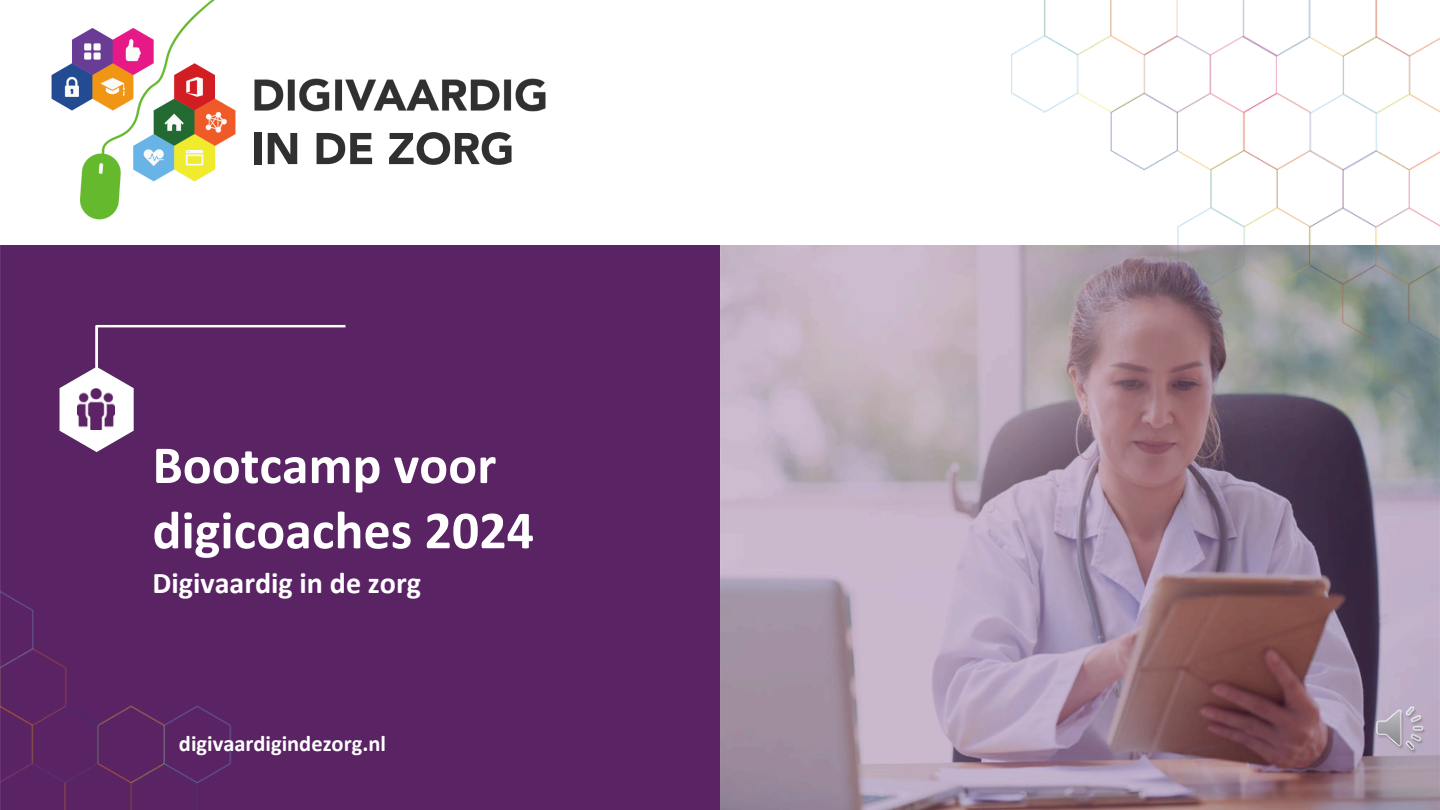
<style>
.page{position:relative;width:1440px;height:810px;background:#fff}
.page>*{position:absolute;margin:0;border:0;box-sizing:border-box;transform-origin:0 0}
.t1{font:700 54px/65.2px "Calibri";color:#fff}
.t2{font:700 30.15px "Calibri";color:#fff}
.t3{font:700 22.5px "Calibri";color:#fff}
</style>
<div class="page">
<img style="left:0;top:246px;width:720px;height:563px">
<img style="left:720px;top:246px;width:720px;height:563px">
<img style="left:974px;top:0;width:466px;height:456px">
<img style="left:53px;top:318px;width:300px;height:141px">
<img style="left:77px;top:388px;width:37px;height:42px">
<img style="left:51px;top:0;width:185px;height:220px">
<div style="left:255px;top:133px;width:6px;height:31px;background:#303030"></div>
<svg style="left:268px;top:133px;width:29px;height:31px"></svg>
<svg style="left:317px;top:133px;width:55px;height:31px"></svg>
<svg style="left:389px;top:132px;width:123px;height:33px"></svg>
<img style="left:254px;top:78px;width:292px;height:34px">
<div style="left:0;top:534px;width:434px;height:276px;background:#5a2364"></div>
<img style="left:1377px;top:705px;width:48px;height:48px">
<p class="t1" style="left:152px;top:437px;width:383px">Bootcamp voor digicoaches 2024</p>
<p class="t2" style="left:152px;top:571px;width:270px">Digivaardig in de zorg</p>
<p class="t3" style="left:179px;top:734px;width:209px">digivaardigindezorg.nl</p>
</div>
